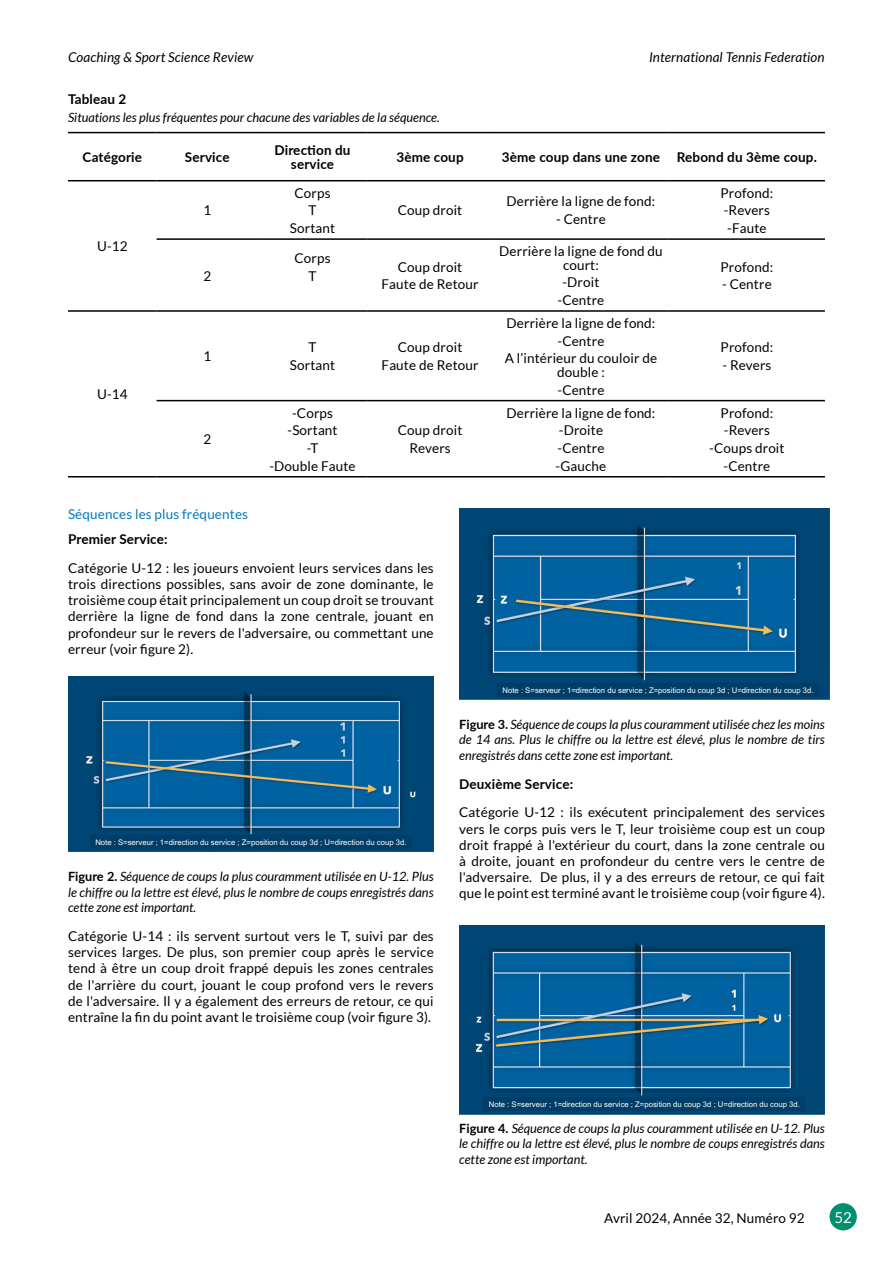
<style>
.page{position:relative;width:893px;height:1263px;background:#fff}
.page>*{position:absolute;margin:0;border:0;box-sizing:border-box;transform-origin:0 0}
.t1{font:15px "Lato";color:#fff}
.t2{font:13.5px/17.7px "Lato";letter-spacing:.01em;color:#000;text-align:center}
.t3{font:700 13.5px/13.5px "Lato";letter-spacing:.01em;color:#000;text-align:center}
.t4{font:italic 13.5px "Lato";letter-spacing:.01em;color:#000}
.t5{font:13.5px "Lato";letter-spacing:.01em;color:#007ac3}
.t6{font:italic 12.75px/15.3px "Lato";color:#000;text-align:justify}
.t7{font:7.8px "Arial";color:#fff}
.s1{font-weight:700;font-style:normal}
</style>
<div class="page">
<div style="left:829px;top:1203px;width:28px;height:27px;background:#008f70;border-radius:50%"></div>
<hr style="left:68px;top:132px;width:89px;height:1px;background:#000">
<hr style="left:157px;top:132px;width:101px;height:1px;background:#000">
<hr style="left:258px;top:132px;width:109px;height:1px;background:#000">
<hr style="left:367px;top:132px;width:126px;height:1px;background:#000">
<hr style="left:493px;top:132px;width:176px;height:1px;background:#000">
<hr style="left:669px;top:132px;width:156px;height:1px;background:#000">
<hr style="left:68px;top:180px;width:89px;height:1px;background:#000">
<hr style="left:157px;top:180px;width:101px;height:1px;background:#000">
<hr style="left:258px;top:180px;width:109px;height:1px;background:#000">
<hr style="left:367px;top:180px;width:126px;height:1px;background:#000">
<hr style="left:493px;top:180px;width:176px;height:1px;background:#000">
<hr style="left:669px;top:180px;width:156px;height:1px;background:#000">
<hr style="left:157px;top:238px;width:101px;height:2px;background:#000">
<hr style="left:258px;top:238px;width:109px;height:2px;background:#000">
<hr style="left:367px;top:238px;width:126px;height:2px;background:#000">
<hr style="left:493px;top:238px;width:176px;height:2px;background:#000">
<hr style="left:669px;top:238px;width:156px;height:2px;background:#000">
<hr style="left:68px;top:310px;width:89px;height:2px;background:#000">
<hr style="left:157px;top:310px;width:101px;height:2px;background:#000">
<hr style="left:258px;top:310px;width:109px;height:2px;background:#000">
<hr style="left:367px;top:310px;width:126px;height:2px;background:#000">
<hr style="left:493px;top:310px;width:176px;height:2px;background:#000">
<hr style="left:669px;top:310px;width:156px;height:2px;background:#000">
<hr style="left:157px;top:400px;width:101px;height:1px;background:#000">
<hr style="left:258px;top:400px;width:109px;height:1px;background:#000">
<hr style="left:367px;top:400px;width:126px;height:1px;background:#000">
<hr style="left:493px;top:400px;width:176px;height:1px;background:#000">
<hr style="left:669px;top:400px;width:156px;height:1px;background:#000">
<hr style="left:68px;top:476px;width:89px;height:1px;background:#000">
<hr style="left:157px;top:476px;width:101px;height:1px;background:#000">
<hr style="left:258px;top:476px;width:109px;height:1px;background:#000">
<hr style="left:367px;top:476px;width:126px;height:1px;background:#000">
<hr style="left:493px;top:476px;width:176px;height:1px;background:#000">
<hr style="left:669px;top:476px;width:156px;height:1px;background:#000">
<img style="left:68px;top:676px;width:366px;height:175px">
<img style="left:459px;top:508px;width:370px;height:191px">
<img style="left:459px;top:926px;width:366px;height:188px">
<div style="left:90px;top:836px;width:321px;height:13px;background:#003d67"></div>
<div style="left:498px;top:683px;width:321px;height:14px;background:#003d67"></div>
<div style="left:484px;top:1097px;width:321px;height:14px;background:#003d67"></div>
<p class="t4" style="left:68px;top:50px;width:187px">Coaching &amp; Sport Science Review</p>
<p class="t4" style="left:649px;top:50px;width:177px">International Tennis Federation</p>
<p class="t3" style="left:68px;top:92px;width:60px">Tableau 2</p>
<p class="t6" style="left:68px;top:110px;width:373px">Situations les plus fréquentes pour chacune des variables de la séquence.</p>
<p class="t3" style="left:83px;top:150px;width:61px">Catégorie</p>
<p class="t3" style="left:185px;top:150px;width:46px">Service</p>
<p class="t3" style="left:274px;top:143px;width:78px">Direction du service</p>
<p class="t3" style="left:396px;top:150px;width:69px">3ème coup</p>
<p class="t3" style="left:502px;top:150px;width:160px">3ème coup dans une zone</p>
<p class="t3" style="left:677px;top:150px;width:141px">Rebond du 3ème coup.</p>
<p class="t2" style="left:97px;top:237px;width:32px">U-12</p>
<p class="t2" style="left:97px;top:385px;width:32px">U-14</p>
<p class="t2" style="left:203px;top:202px;width:9px">1</p>
<p class="t2" style="left:203px;top:267px;width:9px">2</p>
<p class="t2" style="left:290px;top:184px;width:47px">Corps<br>T<br>Sortant</p>
<p class="t2" style="left:398px;top:202px;width:66px">Coup droit</p>
<p class="t2" style="left:295px;top:249px;width:38px">Corps<br>T</p>
<p class="t2" style="left:382px;top:258px;width:99px">Coup droit<br>Faute de Retour</p>
<p class="t2" style="left:203px;top:347px;width:9px">1</p>
<p class="t2" style="left:290px;top:339px;width:47px">T<br>Sortant</p>
<p class="t2" style="left:382px;top:339px;width:99px">Coup droit<br>Faute de Retour</p>
<p class="t2" style="left:203px;top:430px;width:9px">2</p>
<p class="t2" style="left:269px;top:404px;width:88px">-Corps -Sortant<br>-T<br>-Double Faute</p>
<p class="t2" style="left:398px;top:421px;width:66px">Coup droit<br>Revers</p>
<p class="t5" style="left:68px;top:507px;width:182px">Séquences les plus fréquentes</p>
<p class="t3" style="left:68px;top:531px;width:101px">Premier Service:</p>
<p class="t2" style="left:68px;top:560px;width:367px;line-height:16.2px;text-align:justify">Catégorie U-12 : les joueurs envoient leurs services dans les trois directions possibles, sans avoir de zone dominante, le troisième coup était principalement un coup droit se trouvant derrière la ligne de fond dans la zone centrale, jouant en profondeur sur le revers de l'adversaire, ou commettant une erreur (voir figure 2).</p>
<p class="t2" style="left:507px;top:193px;width:150px">Derrière la ligne de fond:</p>
<p class="t2" style="left:556px;top:210px;width:51px">- Centre</p>
<p class="t2" style="left:499px;top:244px;width:165px;line-height:13.5px">Derrière la ligne de fond du court:</p>
<p class="t2" style="left:557px;top:273px;width:48px">-Droit -Centre</p>
<p class="t2" style="left:505px;top:314px;width:154px">Derrière la ligne de fond: -Centre<br>A l’intérieur du couloir de</p>
<p class="t2" style="left:557px;top:363px;width:49px;text-align:left">double : -Centre</p>
<p class="t2" style="left:721px;top:184px;width:54px;text-align:left">Profond: -Revers -Faute</p>
<p class="t2" style="left:721px;top:258px;width:54px">Profond:</p>
<p class="t2" style="left:722px;top:276px;width:51px">- Centre</p>
<p class="t2" style="left:721px;top:339px;width:54px">Profond:</p>
<p class="t2" style="left:722px;top:356px;width:50px">- Revers</p>
<p class="t2" style="left:507px;top:404px;width:150px">Derrière la ligne de fond: -Droite<br>-Centre<br>-Gauche</p>
<p class="t2" style="left:709px;top:404px;width:77px">Profond: -Revers -Coups droit -Centre</p>
<p class="t7" style="left:503px;top:684px;width:313px">Note : S=serveur ; 1=direction du service ; Z=position du coup 3d ; U=direction du coup 3d.</p>
<p class="t7" style="left:95px;top:837px;width:313px">Note : S=serveur ; 1=direction du service ; Z=position du coup 3d ; U=direction du coup 3d.</p>
<p class="t6" style="left:68px;top:869px;width:367px"><span class="s1">Figure 2.</span> Séquence de coups la plus couramment utilisée en U-12. Plus le chiffre ou la lettre est élevé, plus le nombre de coups enregistrés dans cette zone est important.</p>
<p class="t2" style="left:68px;top:928px;width:367px;line-height:16.2px;text-align:justify">Catégorie U-14 : ils servent surtout vers le T, suivi par des services larges. De plus, son premier coup après le service tend à être un coup droit frappé depuis les zones centrales de l'arrière du court, jouant le coup profond vers le revers de l'adversaire. Il y a également des erreurs de retour, ce qui entraîne la fin du point avant le troisième coup (voir figure 3).</p>
<p class="t6" style="left:459px;top:717px;width:367px"><span class="s1">Figure 3.</span> Séquence de coups la plus couramment utilisée chez les moins de 14 ans. Plus le chiffre ou la lettre est élevé, plus le nombre de tirs enregistrés dans cette zone est important.</p>
<p class="t3" style="left:459px;top:776px;width:115px">Deuxième Service:</p>
<p class="t2" style="left:459px;top:804px;width:367px;line-height:16.2px;text-align:justify">Catégorie U-12 : ils exécutent principalement des services vers le corps puis vers le T, leur troisième coup est un coup droit frappé à l'extérieur du court, dans la zone centrale ou à droite, jouant en profondeur du centre vers le centre de l'adversaire. De plus, il y a des erreurs de retour, ce qui fait que le point est terminé avant le troisième coup (voir figure 4).</p>
<p class="t7" style="left:489px;top:1099px;width:313px">Note : S=serveur ; 1=direction du service ; Z=position du coup 3d ; U=direction du coup 3d.</p>
<p class="t6" style="left:459px;top:1121px;width:367px"><span class="s1">Figure 4.</span> Séquence de coups la plus couramment utilisée en U-12. Plus le chiffre ou la lettre est élevé, plus le nombre de coups enregistrés dans cette zone est important.</p>
<p class="t2" style="left:604px;top:1209px;width:202px">Avril 2024, Année 32, Numéro 92</p>
<p class="t1" style="left:834px;top:1209px;width:19px">52</p>
</div>
